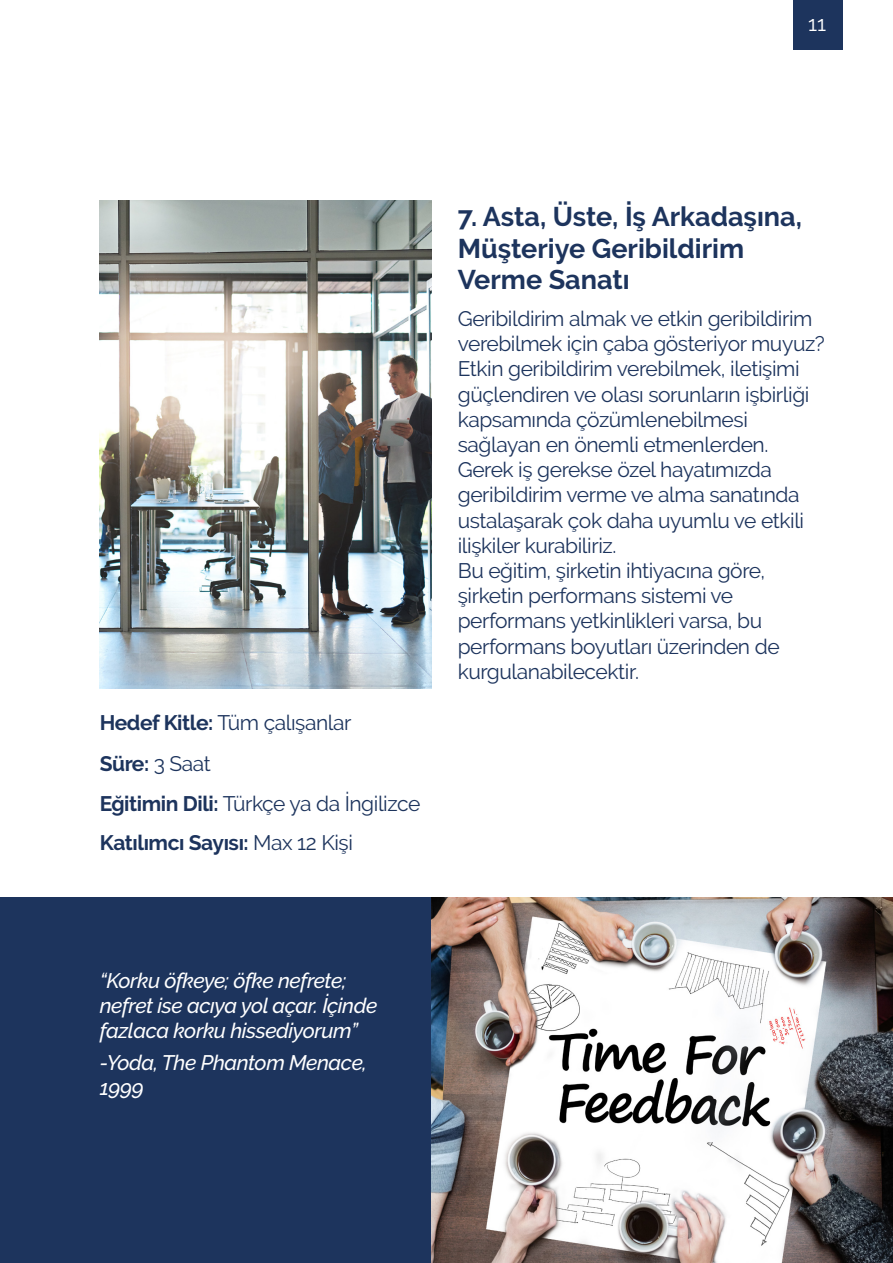
<style>
.page{position:relative;width:893px;height:1263px;background:#fff}
.page>*{position:absolute;margin:0;border:0;box-sizing:border-box;transform-origin:0 0}
.t1{font:700 27px/31.5px "Raleway";color:#1d345d}
.dark_blue_text{font:21px/25.2px "Raleway";letter-spacing:-.02em;color:#1d345d}
.dark_blue_text-2{font:italic 500 21px/25.2px "Raleway";letter-spacing:-.02em;color:#fff}
.dark_blue_text-3{font:700 21px "Raleway";letter-spacing:-.02em;color:#1d345d}
.t2{font:21px "Raleway";color:#fff}
.s1{font-weight:700}
.s2{font-weight:400}
</style>
<div class="page">
<div style="left:793px;top:0;width:50px;height:50px;background:#1d345d"></div>
<div style="left:0;top:897px;width:432px;height:366px;background:#1d345d"></div>
<img style="left:100px;top:201px;width:332px;height:487px">
<img style="left:432px;top:897px;width:461px;height:366px">
<p class="t2" style="left:808px;top:11px;width:19px">11</p>
<p class="dark_blue_text" style="left:100px;top:710px;width:253px"><span class="s1">Hedef Kitle:</span> Tüm çalışanlar</p>
<p class="dark_blue_text-3" style="left:100px;top:752px;width:113px">Süre: <span class="s2">3 Saat</span></p>
<p class="dark_blue_text" style="left:100px;top:791px;width:322px"><span class="s1">Eğitimin Dili:</span> Türkçe ya da İngilizce</p>
<p class="dark_blue_text-3" style="left:100px;top:831px;width:255px">Katılımcı Sayısı: <span class="s2">Max 12 Kişi</span></p>
<p class="t1" style="left:458px;top:201px;width:346px">7. Asta, Üste, İş Arkadaşına,<br>Müşteriye Geribildirim<br>Verme Sanatı</p>
<p class="dark_blue_text" style="left:458px;top:306px;width:369px">Geribildirim almak ve etkin geribildirim verebilmek için çaba gösteriyor muyuz?</p>
<p class="dark_blue_text" style="left:458px;top:356px;width:353px">Etkin geribildirim verebilmek, iletişimi güçlendiren ve olası sorunların işbirliği</p>
<p class="dark_blue_text" style="left:458px;top:407px;width:348px">kapsamında çözümlenebilmesi sağlayan en önemli etmenlerden.<br>Gerek iş gerekse özel hayatımızda geribildirim verme ve alma sanatında ustalaşarak çok daha uyumlu ve etkili ilişkiler kurabiliriz.</p>
<p class="dark_blue_text" style="left:458px;top:558px;width:323px">Bu eğitim, şirketin ihtiyacına göre, şirketin performans sistemi ve performans yetkinlikleri varsa, bu performans boyutları üzerinden de kurgulanabilecektir.</p>
<p class="dark_blue_text-2" style="left:100px;top:968px;width:279px">“Korku öfkeye; öfke nefrete; nefret ise acıya yol açar. İçinde fazlaca korku hissediyorum”</p>
<p class="dark_blue_text-2" style="left:100px;top:1049px;width:269px">-Yoda, The Phantom Menace,<br>1999</p>
</div>
